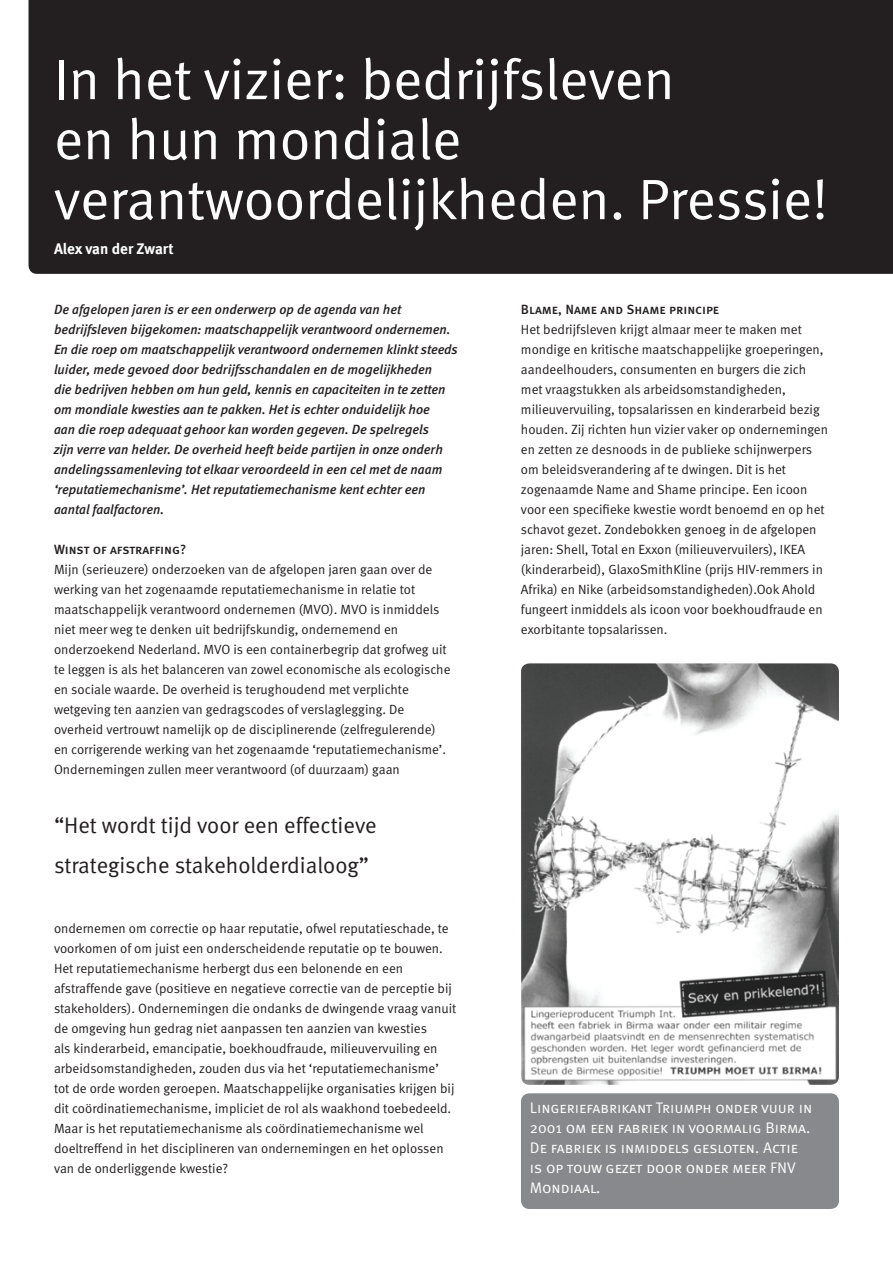
<style>
.page{position:relative;width:893px;height:1263px;background:#fff}
.page>*{position:absolute;margin:0;border:0;box-sizing:border-box;transform-origin:0 0}
.t1{font:57px/60px "Meta Normal";color:#fff}
.t2{font:22.5px/39.9px "Meta Normal";color:#231f20}
.t3{font:15.3px/20px "Meta Normal Caps";color:#fff}
.t4{font:700 15.3px "Meta";letter-spacing:-.005em;color:#fff}
.t5{font:13.35px/20px "Meta Normal";color:#231f20}
.t6{font:italic 500 13.35px/20px "Meta";color:#231f20}
.t7{font:13.35px "Meta Medium Caps";color:#231f20}
</style>
<div class="page">
<div style="left:29px;top:0;width:864px;height:274px;background:#231f20"></div>
<div style="left:521px;top:1093px;width:318px;height:116px;background:#87898c"></div>
<img style="left:521px;top:663px;width:318px;height:421px">
<h1 class="t1" style="left:54px;top:49px;width:776px">In het vizier: bedrijfsleven<br>en hun mondiale verantwoordelijkheden. Pressie!</h1>
<p class="t4" style="left:54px;top:239px;width:121px">Alex van der Zwart</p>
<p class="t6" style="left:54px;top:299px;width:405px">De afgelopen jaren is er een onderwerp op de agenda van het bedrijfsleven bijgekomen: maatschappelijk verantwoord ondernemen.<br>En die roep om maatschappelijk verantwoord ondernemen klinkt steeds luider, mede gevoed door bedrijfsschandalen en de mogelijkheden<br>die bedrijven hebben om hun geld, kennis en capaciteiten in te zetten om mondiale kwesties aan te pakken. Het is echter onduidelijk hoe<br>aan die roep adequaat gehoor kan worden gegeven. De spelregels<br>zijn verre van helder. De overheid heeft beide partijen in onze onderh andelingssamenleving tot elkaar veroordeeld in een cel met de naam ‘reputatiemechanisme’. Het reputatiemechanisme kent echter een aantal faalfactoren.</p>
<p class="t7" style="left:54px;top:541px;width:134px">Winst of afstraffing?</p>
<p class="t5" style="left:54px;top:559px;width:398px">Mijn (serieuzere) onderzoeken van de afgelopen jaren gaan over de werking van het zogenaamde reputatiemechanisme in relatie tot maatschappelijk verantwoord ondernemen (MVO). MVO is inmiddels niet meer weg te denken uit bedrijfskundig, ondernemend en onderzoekend Nederland. MVO is een containerbegrip dat grofweg uit te leggen is als het balanceren van zowel economische als ecologische en sociale waarde. De overheid is terughoudend met verplichte wetgeving ten aanzien van gedragscodes of verslaglegging. De overheid vertrouwt namelijk op de disciplinerende (zelfregulerende) en corrigerende werking van het zogenaamde ‘reputatiemechanisme’.<br>Ondernemingen zullen meer verantwoord (of duurzaam) gaan</p>
<h2 class="t2" style="left:54px;top:805px;width:324px">“Het wordt tijd voor een effectieve strategische stakeholderdialoog”</h2>
<p class="t5" style="left:54px;top:919px;width:404px">ondernemen om correctie op haar reputatie, ofwel reputatieschade, te voorkomen of om juist een onderscheidende reputatie op te bouwen.<br>Het reputatiemechanisme herbergt dus een belonende en een afstraffende gave (positieve en negatieve correctie van de perceptie bij stakeholders). Ondernemingen die ondanks de dwingende vraag vanuit de omgeving hun gedrag niet aanpassen ten aanzien van kwesties<br>als kinderarbeid, emancipatie, boekhoudfraude, milieuvervuiling en arbeidsomstandigheden, zouden dus via het ‘reputatiemechanisme’ tot de orde worden geroepen. Maatschappelijke organisaties krijgen bij dit coördinatiemechanisme, impliciet de rol als waakhond toebedeeld.<br>Maar is het reputatiemechanisme als coördinatiemechanisme wel doeltreffend in het disciplineren van ondernemingen en het oplossen van de onderliggende kwestie?</p>
<p class="t7" style="left:521px;top:301px;width:200px">Blame, Name and Shame principe</p>
<p class="t5" style="left:521px;top:319px;width:309px">Het bedrijfsleven krijgt almaar meer te maken met mondige en kritische maatschappelijke groeperingen, aandeelhouders, consumenten en burgers die zich met vraagstukken als arbeidsomstandigheden, milieuvervuiling, topsalarissen en kinderarbeid bezig houden. Zij richten hun vizier vaker op ondernemingen en zetten ze desnoods in de publieke schijnwerpers om beleidsverandering af te dwingen. Dit is het zogenaamde Name and Shame principe. Een icoon voor een specifieke kwestie wordt benoemd en op het schavot gezet. Zondebokken genoeg in de afgelopen jaren: Shell, Total en Exxon (milieuvervuilers), IKEA (kinderarbeid), GlaxoSmithKline (prijs HIV-remmers in Afrika) en Nike (arbeidsomstandigheden).Ook Ahold fungeert inmiddels als icoon voor boekhoudfraude en exorbitante topsalarissen.</p>
<p class="t3" style="left:530px;top:1098px;width:284px">Lingeriefabrikant Triumph onder vuur in 2001 om een fabriek in voormalig Birma.<br>De fabriek is inmiddels gesloten. Actie is op touw gezet door onder meer FNV Mondiaal.</p>
</div>
